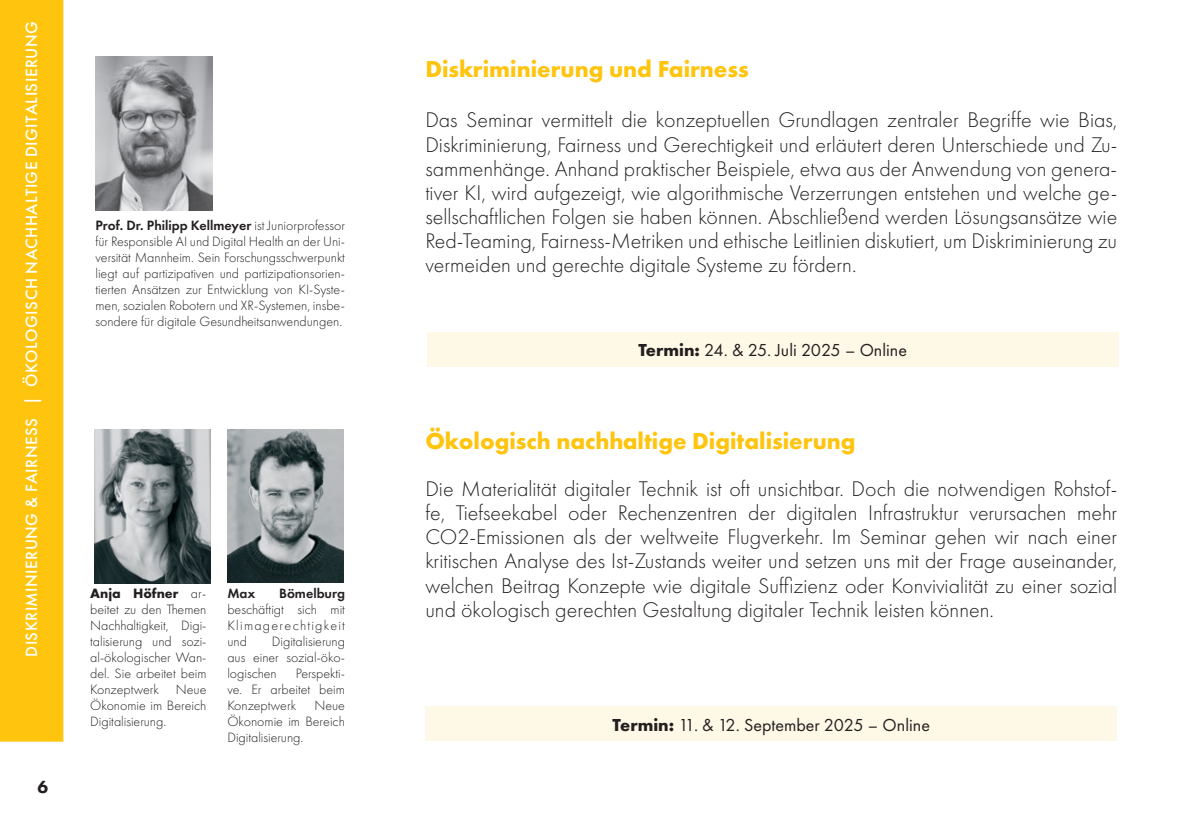
<style>
.page{position:relative;width:1191px;height:840px;background:#fff}
.page>*{position:absolute;margin:0;border:0;box-sizing:border-box;transform-origin:0 0}
.t1{font:700 24px "Futura PT";color:#fec40e}
.t2{font:300 22px/24px "Futura PT";color:#231f20;text-align:justify}
.t3{font:18px "Futura PT";color:#231f20}
.t4{font:800 18px "Futura PT";color:#231f20}
.t5{font:500 17px "Futura PT";letter-spacing:.025em;color:#fff}
.t6{font:300 14px/16px "Futura PT";color:#231f20;text-align:justify}
.t7{font:600 14px "Futura PT";color:#231f20}
.s1{font-weight:600}
.s2{font-weight:700}
</style>
<div class="page">
<div style="left:0;top:0;width:63px;height:741px;background:#fec40e"></div>
<div style="left:427px;top:332px;width:691px;height:34px;background:#fef8e6"></div>
<div style="left:425px;top:706px;width:692px;height:34px;background:#fef8e6"></div>
<img style="left:95px;top:57px;width:117px;height:153px">
<img style="left:94px;top:429px;width:117px;height:153px">
<img style="left:227px;top:429px;width:117px;height:153px">
<p class="t5" style="left:21px;top:656px;width:636px;rotate:-90deg">DISKRIMINIERUNG &amp; FAIRNESS | ÖKOLOGISCH NACHHALTIGE DIGITALISIERUNG</p>
<p class="t4" style="left:37px;top:775px;width:12px">6</p>
<p class="t6" style="left:95px;top:218px;width:251px"><span class="s1">Prof. Dr. Philipp Kellmeyer</span> ist Juniorprofessor für Responsible AI und Digital Health an der Uni&shy;versität Mannheim. Sein Forschungsschwerpunkt liegt auf partizipativen und partizipationsorien&shy;tierten Ansätzen zur Entwicklung von KI-Syste&shy;men, sozialen Robotern und XR-Systemen, insbe&shy;sondere für digitale Gesundheitsanwendungen.</p>
<p class="t6" style="left:90px;top:585px;width:118px"><span class="s2">Anja Höfner</span> ar&shy;beitet zu den Themen Nachhaltigkeit, Digi&shy;talisierung und sozi&shy;al-ökologischer Wan&shy;del. Sie arbeitet beim Konzeptwerk Neue Ökonomie im Bereich Digitalisierung.</p>
<p class="t7" style="left:227px;top:584px;width:30px">Max</p>
<p class="t7" style="left:279px;top:584px;width:67px">Bömelburg</p>
<p class="t6" style="left:227px;top:601px;width:119px">beschäftigt sich mit Klimagerechtigkeit und</p>
<p class="t6" style="left:227px;top:633px;width:119px;text-indent:44px">Digitalisierung aus einer sozial-öko&shy;logischen</p>
<p class="t6" style="left:227px;top:665px;width:119px;text-indent:69px">Perspekti&shy;ve. Er arbeitet beim Konzeptwerk</p>
<p class="t6" style="left:227px;top:697px;width:119px;text-indent:87px">Neue Ökonomie im Bereich Digitalisierung.</p>
<p class="t1" style="left:425px;top:53px;width:325px">Diskriminierung und Fairness</p>
<p class="t2" style="left:425px;top:108px;width:693px">Das Seminar vermittelt die konzeptuellen Grundlagen zentraler Begriffe wie Bias, Diskriminierung, Fairness und Gerechtigkeit und erläutert deren Unterschiede und Zu&shy;sammenhänge. Anhand praktischer Beispiele, etwa aus der Anwendung von genera&shy;tiver KI, wird aufgezeigt, wie algorithmische Verzerrungen entstehen und welche ge&shy;sellschaftlichen Folgen sie haben können. Abschließend werden Lösungsansätze wie Red-Teaming, Fairness-Metriken und ethische Leitlinien diskutiert, um Diskriminierung zu vermeiden und gerechte digitale Systeme zu fördern.</p>
<p class="t3" style="left:638px;top:339px;width:270px"><span class="s2">Termin:</span> 24. &amp; 25. Juli 2025 – Online</p>
<p class="t1" style="left:425px;top:425px;width:432px">Ökologisch nachhaltige Digitalisierung</p>
<p class="t2" style="left:425px;top:477px;width:693px">Die Materialität digitaler Technik ist oft unsichtbar. Doch die notwendigen Rohstof&shy;fe, Tiefseekabel oder Rechenzentren der digitalen Infrastruktur verursachen mehr CO2-Emissionen als der weltweite Flugverkehr. Im Seminar gehen wir nach einer kritischen Analyse des Ist-Zustands weiter und setzen uns mit der Frage auseinander, welchen Beitrag Konzepte wie digitale Suffizienz oder Konvivialität zu einer sozial und ökologisch gerechten Gestaltung digitaler Technik leisten können.</p>
<p class="t3" style="left:612px;top:713px;width:319px"><span class="s2">Termin:</span> 11. &amp; 12. September 2025 – Online</p>
</div>
